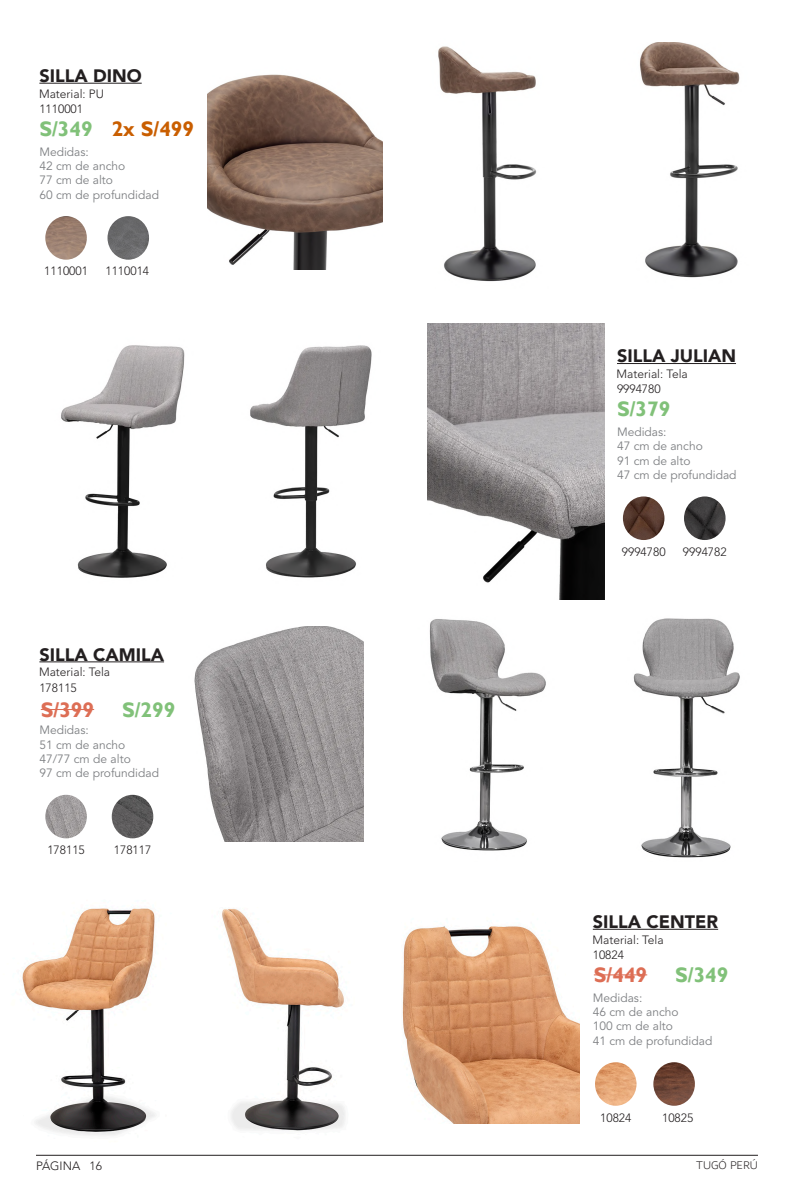
<style>
.page{position:relative;width:794px;height:1191px;background:#fff}
.page>*{position:absolute;margin:0;border:0;box-sizing:border-box;transform-origin:0 0}
.t1{font:700 21px "Gill Sans";color:#81c179}
.t2{font:700 21px "Gill Sans";color:#dd6e55}
.t3{font:700 21px "Gill Sans";color:#c95e00}
.t4{font:900 18px "Avenir";color:#231f20}
.t5{font:12px "Avenir";color:#7e8083}
.t6{font:300 12px "Avenir";color:#231f20}
.t7{font:300 12px "Dubai";color:#231f20}
</style>
<div class="page">
<hr style="left:36px;top:1155px;width:722px;height:1px;background:#231f20">
<hr style="left:617px;top:363px;width:119px;height:1px;background:#231f20">
<hr style="left:39px;top:661px;width:125px;height:1px;background:#231f20">
<hr style="left:593px;top:928px;width:125px;height:1px;background:#231f20">
<hr style="left:39px;top:83px;width:103px;height:1px;background:#231f20">
<img style="left:623px;top:496px;width:41px;height:44px">
<img style="left:684px;top:496px;width:41px;height:44px">
<img style="left:45px;top:795px;width:42px;height:43px">
<img style="left:595px;top:1062px;width:41px;height:43px">
<img style="left:45px;top:216px;width:42px;height:44px">
<img style="left:112px;top:795px;width:41px;height:43px">
<img style="left:653px;top:1062px;width:42px;height:43px">
<img style="left:107px;top:216px;width:42px;height:44px">
<img style="left:22px;top:908px;width:134px;height:228px">
<img style="left:633px;top:618px;width:107px;height:240px">
<img style="left:429px;top:619px;width:117px;height:232px">
<img style="left:640px;top:42px;width:100px;height:236px">
<img style="left:222px;top:908px;width:123px;height:223px">
<img style="left:438px;top:46px;width:99px;height:236px">
<img style="left:402px;top:926px;width:177px;height:197px">
<img style="left:194px;top:626px;width:169px;height:215px">
<img style="left:207px;top:74px;width:175px;height:196px">
<img style="left:61px;top:345px;width:124px;height:233px">
<img style="left:250px;top:345px;width:122px;height:233px">
<img style="left:427px;top:323px;width:177px;height:276px">
<hr style="left:41px;top:709px;width:53px;height:1px;background:#dd6e55">
<hr style="left:594px;top:974px;width:53px;height:1px;background:#dd6e55">
<p class="t4" style="left:39px;top:60px;width:104px">SILLA DINO</p>
<p class="t6" style="left:39px;top:85px;width:66px">Material: PU</p>
<p class="t6" style="left:39px;top:100px;width:45px">1110001</p>
<p class="t1" style="left:39px;top:116px;width:55px">S/349</p>
<p class="t3" style="left:112px;top:116px;width:84px">2x S/499</p>
<p class="t5" style="left:39px;top:142px;width:51px">Medidas:</p>
<p class="t5" style="left:39px;top:157px;width:87px">42 cm de ancho</p>
<p class="t5" style="left:39px;top:171px;width:75px">77 cm de alto</p>
<p class="t5" style="left:39px;top:186px;width:121px">60 cm de profundidad</p>
<p class="t6" style="left:44px;top:262px;width:45px">1110001</p>
<p class="t6" style="left:105px;top:262px;width:45px">1110014</p>
<p class="t4" style="left:39px;top:639px;width:126px">SILLA CAMILA</p>
<p class="t6" style="left:39px;top:663px;width:73px">Material: Tela</p>
<p class="t6" style="left:39px;top:678px;width:39px">178115</p>
<p class="t2" style="left:41px;top:697px;width:55px">S/399</p>
<p class="t1" style="left:122px;top:697px;width:55px">S/299</p>
<p class="t5" style="left:39px;top:721px;width:51px">Medidas:</p>
<p class="t5" style="left:39px;top:735px;width:87px">51 cm de ancho</p>
<p class="t5" style="left:39px;top:750px;width:93px">47/77 cm de alto</p>
<p class="t5" style="left:39px;top:764px;width:121px">97 cm de profundidad</p>
<p class="t6" style="left:47px;top:841px;width:39px">178115</p>
<p class="t6" style="left:114px;top:841px;width:39px">178117</p>
<p class="t4" style="left:617px;top:340px;width:120px">SILLA JULIAN</p>
<p class="t6" style="left:616px;top:365px;width:73px">Material: Tela</p>
<p class="t6" style="left:617px;top:380px;width:45px">9994780</p>
<p class="t1" style="left:617px;top:397px;width:55px">S/379</p>
<p class="t5" style="left:617px;top:423px;width:51px">Medidas:</p>
<p class="t5" style="left:617px;top:437px;width:87px">47 cm de ancho</p>
<p class="t5" style="left:617px;top:452px;width:75px">91 cm de alto</p>
<p class="t5" style="left:617px;top:466px;width:121px">47 cm de profundidad</p>
<p class="t6" style="left:622px;top:543px;width:45px">9994780</p>
<p class="t6" style="left:683px;top:543px;width:45px">9994782</p>
<p class="t4" style="left:593px;top:906px;width:127px">SILLA CENTER</p>
<p class="t6" style="left:592px;top:930px;width:73px">Material: Tela</p>
<p class="t6" style="left:593px;top:946px;width:33px">10824</p>
<p class="t2" style="left:594px;top:962px;width:55px">S/449</p>
<p class="t1" style="left:675px;top:962px;width:55px">S/349</p>
<p class="t5" style="left:593px;top:988px;width:51px">Medidas:</p>
<p class="t5" style="left:593px;top:1003px;width:87px">46 cm de ancho</p>
<p class="t5" style="left:593px;top:1017px;width:82px">100 cm de alto</p>
<p class="t5" style="left:593px;top:1031px;width:121px">41 cm de profundidad</p>
<p class="t6" style="left:600px;top:1108px;width:33px">10824</p>
<p class="t6" style="left:662px;top:1108px;width:33px">10825</p>
<p class="t6" style="left:36px;top:1156px;width:68px">PÁGINA 16</p>
<p class="t7" style="left:696px;top:1155px;width:63px">TUGÓ PERÚ</p>
</div>
